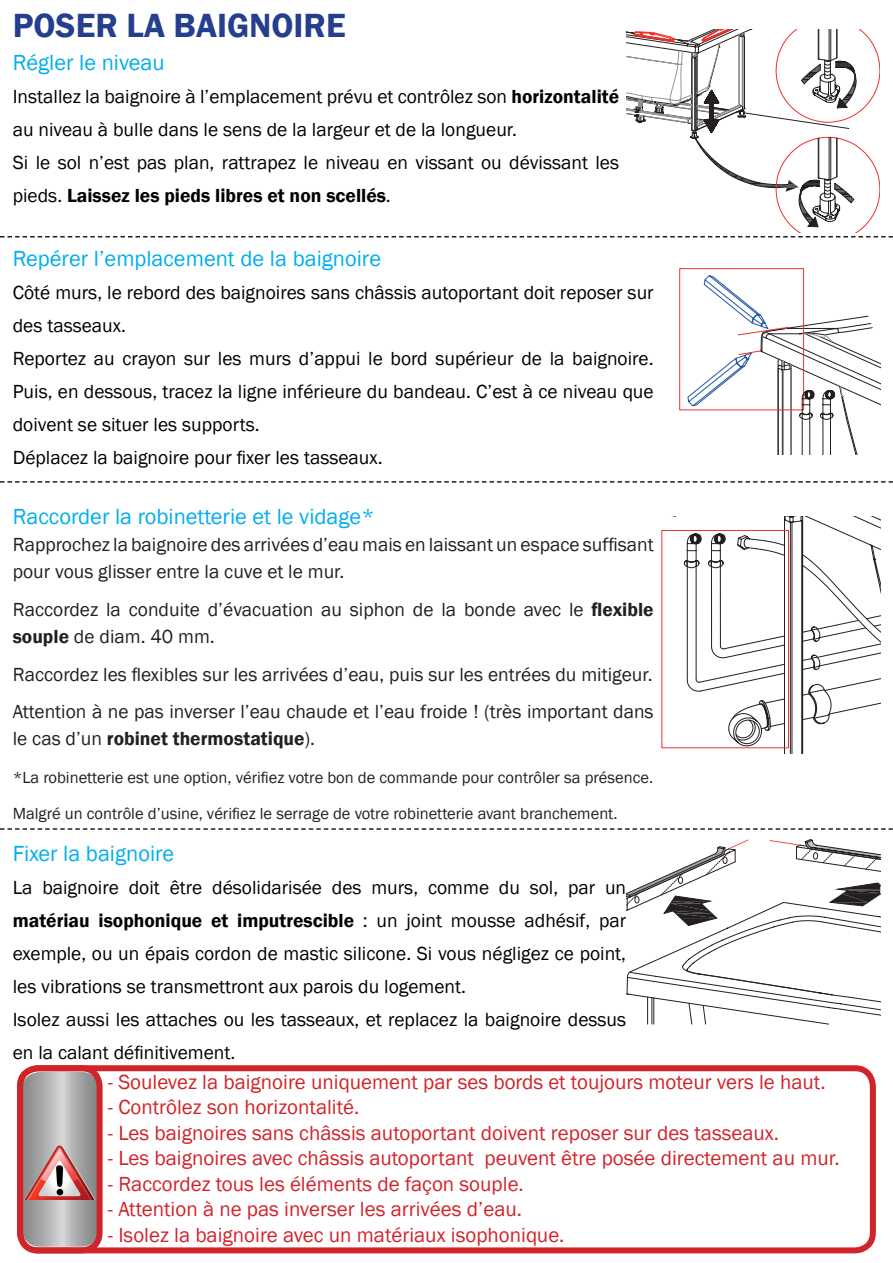
<style>
.page{position:relative;width:893px;height:1263px;background:#fff}
.page>*{position:absolute;margin:0;border:0;box-sizing:border-box;transform-origin:0 0}
.t1{font:600 34.5px "Franklin Gothic";color:#253f8e}
.t2{font:22.5px "Franklin Gothic";color:#00aeef}
.t3{font:21px "Franklin Gothic";color:#d1232a}
.t4{font:19.5px/33px "Franklin Gothic";color:#000}
.t5{font:19.5px/27px "Franklin Gothic";color:#231f20}
.t6{font:600 19.5px "Franklin Gothic";color:#231f20}
.t7{font:16.5px/36px "Franklin Gothic";color:#231f20}
.s1{font-weight:600}
.s2{font-weight:400}
</style>
<div class="page">
<svg style="left:0;top:481px;width:893px;height:2px"></svg>
<svg style="left:0;top:828px;width:893px;height:2px"></svg>
<svg style="left:22px;top:1072px;width:78px;height:175px;background:#abaaab"></svg>
<img style="left:24px;top:1144px;width:72px;height:55px">
<div style="left:17px;top:1065px;width:859px;height:188px;border:6px solid #d1232a;border-radius:18px"></div>
<div style="left:17px;top:1065px;width:86px;height:188px;border:6px solid #d1232a;border-radius:18px"></div>
<svg style="left:665px;top:517px;width:215px;height:237px"></svg>
<svg style="left:679px;top:275px;width:201px;height:180px"></svg>
<svg style="left:0;top:30px;width:893px;height:207px"></svg>
<svg style="left:626px;top:839px;width:254px;height:185px"></svg>
<h1 class="t1" style="left:13px;top:4px;width:335px">POSER LA BAIGNOIRE</h1>
<p class="t2" style="left:13px;top:48px;width:153px">Régler le niveau</p>
<p class="t4" style="left:13px;top:80px;width:608px">Installez la baignoire à l’emplacement prévu et contrôlez son <span class="s1">horizontalité </span>au niveau à bulle dans le sens de la largeur et de la longueur.<br>Si le sol n’est pas plan, rattrapez le niveau en vissant ou dévissant les pieds. <span class="s1">Laissez les pieds libres et non scellés</span>.</p>
<p class="t2" style="left:13px;top:245px;width:370px">Repérer l’emplacement de la baignoire</p>
<p class="t4" style="left:13px;top:277px;width:642px">Côté murs, le rebord des baignoires sans châssis autoportant doit reposer sur des tasseaux.<br>Reportez au crayon sur les murs d’appui le bord supérieur de la baignoire.<br>Puis, en dessous, tracez la ligne inférieure du bandeau. C’est à ce niveau que doivent se situer les supports.<br>Déplacez la baignoire pour fixer les tasseaux.</p>
<p class="t2" style="left:13px;top:503px;width:363px">Raccorder la robinetterie et le vidage*</p>
<p class="t5" style="left:13px;top:532px;width:642px">Rapprochez la baignoire des arrivées d’eau mais en laissant un espace suffisant pour vous glisser entre la cuve et le mur.</p>
<p class="t5" style="left:13px;top:596px;width:642px">Raccordez la conduite d’évacuation au siphon de la bonde avec le <span class="s1">flexible souple</span> de diam. 40 mm.</p>
<p class="t5" style="left:13px;top:656px;width:642px;line-height:37.5px">Raccordez les flexibles sur les arrivées d’eau, puis sur les entrées du mitigeur.<br>Attention à ne pas inverser l’eau chaude et l’eau froide ! (très important dans</p>
<p class="t6" style="left:13px;top:726px;width:304px"><span class="s2">le cas d’un</span> robinet thermostatique<span class="s2">).</span></p>
<p class="t7" style="left:13px;top:759px;width:642px">*La robinetterie est une option, vérifiez votre bon de commande pour contrôler sa présence.<br>Malgré un contrôle d’usine, vérifiez le serrage de votre robinetterie avant branchement.</p>
<p class="t2" style="left:13px;top:839px;width:163px">Fixer la baignoire</p>
<p class="t4" style="left:13px;top:871px;width:615px">La baignoire doit être désolidarisée des murs, comme du sol, par un <span class="s1">matériau isophonique et imputrescible</span> : un joint mousse adhésif, par exemple, ou un épais cordon de mastic silicone. Si vous négligez ce point, les vibrations se transmettront aux parois du logement.<br>Isolez aussi les attaches ou les tasseaux, et replacez la baignoire dessus en la calant définitivement.</p>
<p class="t3" style="left:108px;top:1069px;width:719px">- Soulevez la baignoire uniquement par ses bords et toujours moteur vers le haut.</p>
<p class="t3" style="left:108px;top:1094px;width:253px">- Contrôlez son horizontalité.</p>
<p class="t3" style="left:108px;top:1119px;width:673px">- Les baignoires sans châssis autoportant doivent reposer sur des tasseaux.</p>
<p class="t3" style="left:108px;top:1145px;width:733px">- Les baignoires avec châssis autoportant peuvent être posée directement au mur.</p>
<p class="t3" style="left:108px;top:1170px;width:417px">- Raccordez tous les éléments de façon souple.</p>
<p class="t3" style="left:108px;top:1196px;width:416px">- Attention à ne pas inverser les arrivées d’eau.</p>
<p class="t3" style="left:108px;top:1221px;width:458px">- Isolez la baignoire avec un matériaux isophonique.</p>
</div>
